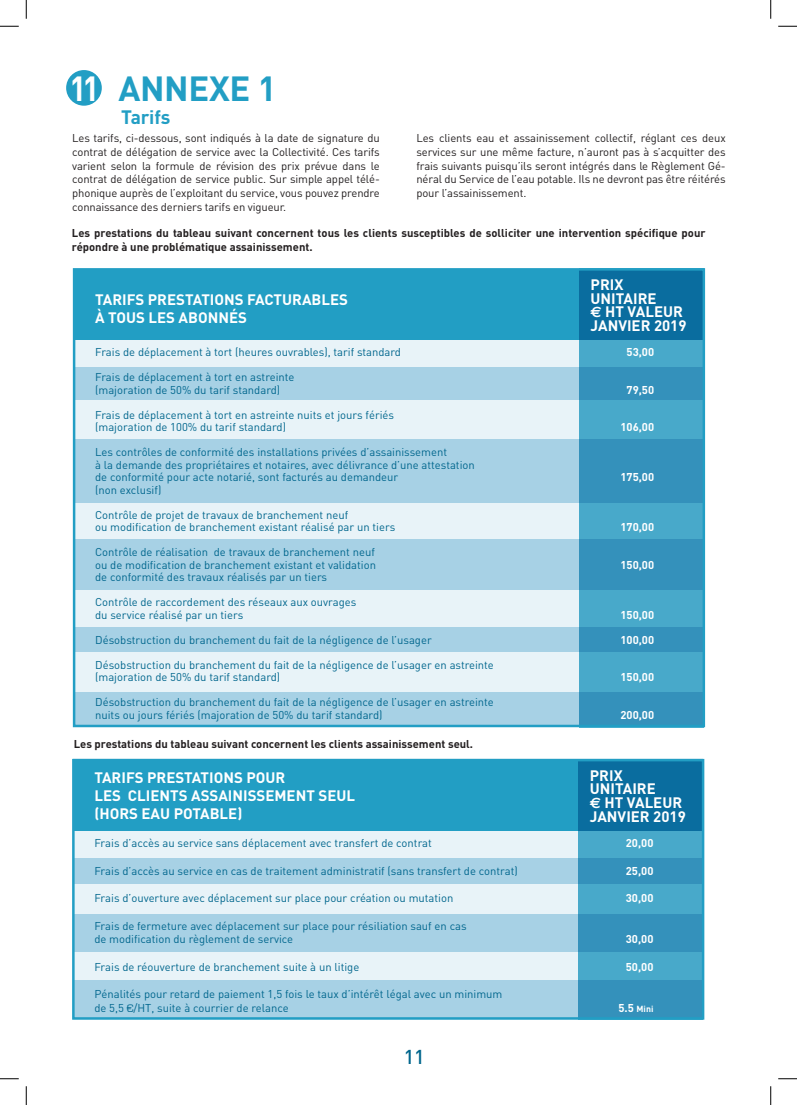
<style>
.page{position:relative;width:797px;height:1105px;background:#fff}
.page>*{position:absolute;margin:0;border:0;box-sizing:border-box;transform-origin:0 0}
.t1{font:700 34.5px "DIN";letter-spacing:-.01em;color:#229ec4}
.t2{font:500 19.88px "DIN";color:#00668d}
.t3{font:700 19.12px "DIN";letter-spacing:-.01em;color:#229ec4}
.t4{font:700 15px/13.8px "DIN";color:#fff}
.t5{font:11.25px/12.5px "DIN";color:#00668d}
.t6{font:11.25px/13.8px "DIN";letter-spacing:-.01em;color:#231f20;text-align:justify}
.t7{font:700 11.25px/13.8px "DIN";color:#231f20}
.t8{font:700 11.25px "DIN";color:#fff}
.t9{font:700 8.75px "DIN";color:#fff}
.s1{color:#fff}
.s2{font-family:"Euro Sans"}
.s3{font-family:"Eurostile"}
.s4{font-size:11.25px}
</style>
<div class="page">
<div style="left:73px;top:758px;width:630px;height:262px;background:#e8f3f8"></div>
<div style="left:73px;top:980px;width:630px;height:38px;background:#a7d1e5"></div>
<div style="left:73px;top:269px;width:629px;height:456px;background:#e8f3f8"></div>
<div style="left:74px;top:692px;width:629px;height:33px;background:#a7d1e5"></div>
<div style="left:66px;top:70px;width:36px;height:36px;background:#229ec4;border-radius:50%"></div>
<div style="left:73px;top:914px;width:630px;height:38px;background:#a7d1e5"></div>
<div style="left:73px;top:760px;width:630px;height:71px;background:#229ec4"></div>
<div style="left:74px;top:269px;width:629px;height:71px;background:#229ec4"></div>
<div style="left:73px;top:858px;width:630px;height:26px;background:#a7d1e5"></div>
<div style="left:73px;top:367px;width:629px;height:33px;background:#a7d1e5"></div>
<div style="left:73px;top:627px;width:629px;height:25px;background:#a7d1e5"></div>
<div style="left:73px;top:439px;width:629px;height:63px;background:#a7d1e5"></div>
<div style="left:73px;top:539px;width:629px;height:50px;background:#a7d1e5"></div>
<svg style="left:578px;top:762px;width:123px;height:255px;background:#2f8fb8"></svg>
<svg style="left:579px;top:271px;width:123px;height:453px;background:#3595bc"></svg>
<div style="left:73px;top:268px;width:632px;height:459px;border:2px solid #229ec4"></div>
<div style="left:72px;top:759px;width:632px;height:261px;border:2px solid #229ec4"></div>
<svg style="left:0;top:25px;width:19px;height:2px"></svg>
<svg style="left:778px;top:25px;width:19px;height:2px"></svg>
<svg style="left:0;top:1078px;width:19px;height:1px"></svg>
<svg style="left:778px;top:1078px;width:19px;height:1px"></svg>
<svg style="left:25px;top:0;width:2px;height:19px"></svg>
<svg style="left:25px;top:1086px;width:2px;height:19px"></svg>
<svg style="left:770px;top:0;width:1px;height:19px"></svg>
<svg style="left:770px;top:1086px;width:1px;height:19px"></svg>
<h1 class="t1" style="left:69px;top:65px;width:208px"><span class="s1">11</span> ANNEXE 1</h1>
<h3 class="t3" style="left:121px;top:104px;width:51px">Tarifs</h3>
<p class="t6" style="left:72px;top:131px;width:309px">Les tarifs, ci-dessous, sont indiqués à la date de signature du contrat de délégation de service avec la Collectivité. Ces tarifs varient selon la formule de révision des prix prévue dans le contrat de délégation de service public. Sur simple appel télé&shy;phonique auprès de l’exploitant du service, vous pouvez prendre connaissance des derniers tarifs en vigueur.</p>
<p class="t6" style="left:416px;top:131px;width:311px">Les clients eau et assainissement collectif, réglant ces deux services sur une même facture, n’auront pas à s’acquitter des frais suivants puisqu’ils seront intégrés dans le Règlement Gé&shy;néral du Service de l’eau potable. Ils ne devront pas être réitérés pour l’assainissement.</p>
<p class="t7" style="left:72px;top:225px;width:635px">Les prestations du tableau suivant concernent tous les clients susceptibles de solliciter une intervention spécifique pour répondre à une problématique assainissement.</p>
<h3 class="t4" style="left:95px;top:290px;width:254px;line-height:18px">TARIFS PRESTATIONS FACTURABLES<br>À TOUS LES ABONNÉS</h3>
<h3 class="t4" style="left:590px;top:277px;width:97px">PRIX<br>UNITAIRE<br><span class="s2">€</span> HT VALEUR<br>JANVIER 2019</h3>
<p class="t5" style="left:95px;top:346px;width:307px">Frais de déplacement à tort (heures ouvrables), tarif standard</p>
<p class="t8" style="left:626px;top:345px;width:29px">53,00</p>
<p class="t5" style="left:95px;top:371px;width:201px">Frais de déplacement à tort en astreinte (majoration de 50% du tarif standard)</p>
<p class="t8" style="left:626px;top:382px;width:29px">79,50</p>
<p class="t5" style="left:95px;top:408px;width:300px">Frais de déplacement à tort en astreinte nuits et jours fériés (majoration de 100% du tarif standard)</p>
<p class="t5" style="left:95px;top:446px;width:381px">Les contrôles de conformité des installations privées d’assainissement<br>à la demande des propriétaires et notaires, avec délivrance d’une attestation de conformité pour acte notarié, sont facturés au demandeur</p>
<p class="t5" style="left:95px;top:483px;width:68px">(non exclusif)</p>
<p class="t5" style="left:95px;top:508px;width:302px">Contrôle de projet de travaux de branchement neuf<br>ou modification de branchement existant réalisé par un tiers</p>
<p class="t5" style="left:95px;top:546px;width:282px">Contrôle de réalisation de travaux de branchement neuf ou de modification de branchement existant et validation</p>
<p class="t5" style="left:95px;top:571px;width:233px">de conformité des travaux réalisés par un tiers</p>
<p class="t5" style="left:95px;top:596px;width:263px">Contrôle de raccordement des réseaux aux ouvrages du service réalisé par un tiers</p>
<p class="t8" style="left:620px;top:420px;width:35px">106,00</p>
<p class="t8" style="left:620px;top:470px;width:35px">175,00</p>
<p class="t8" style="left:620px;top:520px;width:35px">170,00</p>
<p class="t8" style="left:620px;top:557px;width:35px">150,00</p>
<p class="t8" style="left:620px;top:607px;width:35px">150,00</p>
<p class="t5" style="left:95px;top:633px;width:338px">Désobstruction du branchement du fait de la négligence de l’usager</p>
<p class="t8" style="left:620px;top:632px;width:35px">100,00</p>
<p class="t5" style="left:95px;top:658px;width:400px">Désobstruction du branchement du fait de la négligence de l’usager en astreinte (majoration de 50% du tarif standard)</p>
<p class="t8" style="left:620px;top:670px;width:35px">150,00</p>
<p class="t5" style="left:95px;top:696px;width:400px">Désobstruction du branchement du fait de la négligence de l’usager en astreinte nuits ou jours fériés (majoration de 50% du tarif standard)</p>
<p class="t7" style="left:74px;top:737px;width:401px">Les prestations du tableau suivant concernent les clients assainissement seul.</p>
<h3 class="t4" style="left:94px;top:768px;width:262px;line-height:18px">TARIFS PRESTATIONS POUR<br>LES CLIENTS ASSAINISSEMENT SEUL (HORS EAU POTABLE)</h3>
<p class="t8" style="left:620px;top:707px;width:35px">200,00</p>
<h3 class="t4" style="left:590px;top:767px;width:97px">PRIX<br>UNITAIRE<br><span class="s2">€</span> HT VALEUR<br>JANVIER 2019</h3>
<p class="t5" style="left:94px;top:836px;width:339px">Frais d’accès au service sans déplacement avec transfert de contrat</p>
<p class="t8" style="left:626px;top:836px;width:29px">20,00</p>
<p class="t5" style="left:94px;top:864px;width:425px">Frais d’accès au service en cas de traitement administratif (sans transfert de contrat)</p>
<p class="t8" style="left:626px;top:863px;width:29px">25,00</p>
<p class="t5" style="left:94px;top:891px;width:360px">Frais d’ouverture avec déplacement sur place pour création ou mutation</p>
<p class="t8" style="left:626px;top:891px;width:29px">30,00</p>
<p class="t5" style="left:94px;top:918px;width:374px;line-height:13.8px">Frais de fermeture avec déplacement sur place pour résiliation sauf en cas de modification du règlement de service</p>
<p class="t8" style="left:626px;top:932px;width:29px">30,00</p>
<p class="t5" style="left:94px;top:960px;width:266px">Frais de réouverture de branchement suite à un litige</p>
<p class="t8" style="left:626px;top:959px;width:29px">50,00</p>
<p class="t5" style="left:94px;top:987px;width:409px;line-height:13.8px">Pénalités pour retard de paiement 1,5 fois le taux d’intérêt légal avec un minimum de 5,5 <span class="s3">€</span>/HT, suite à courrier de relance</p>
<p class="t9" style="left:618px;top:1003px;width:36px"><span class="s4">5.5</span> Mini</p>
<h2 class="t2" style="left:404px;top:1044px;width:22px">11</h2>
</div>
